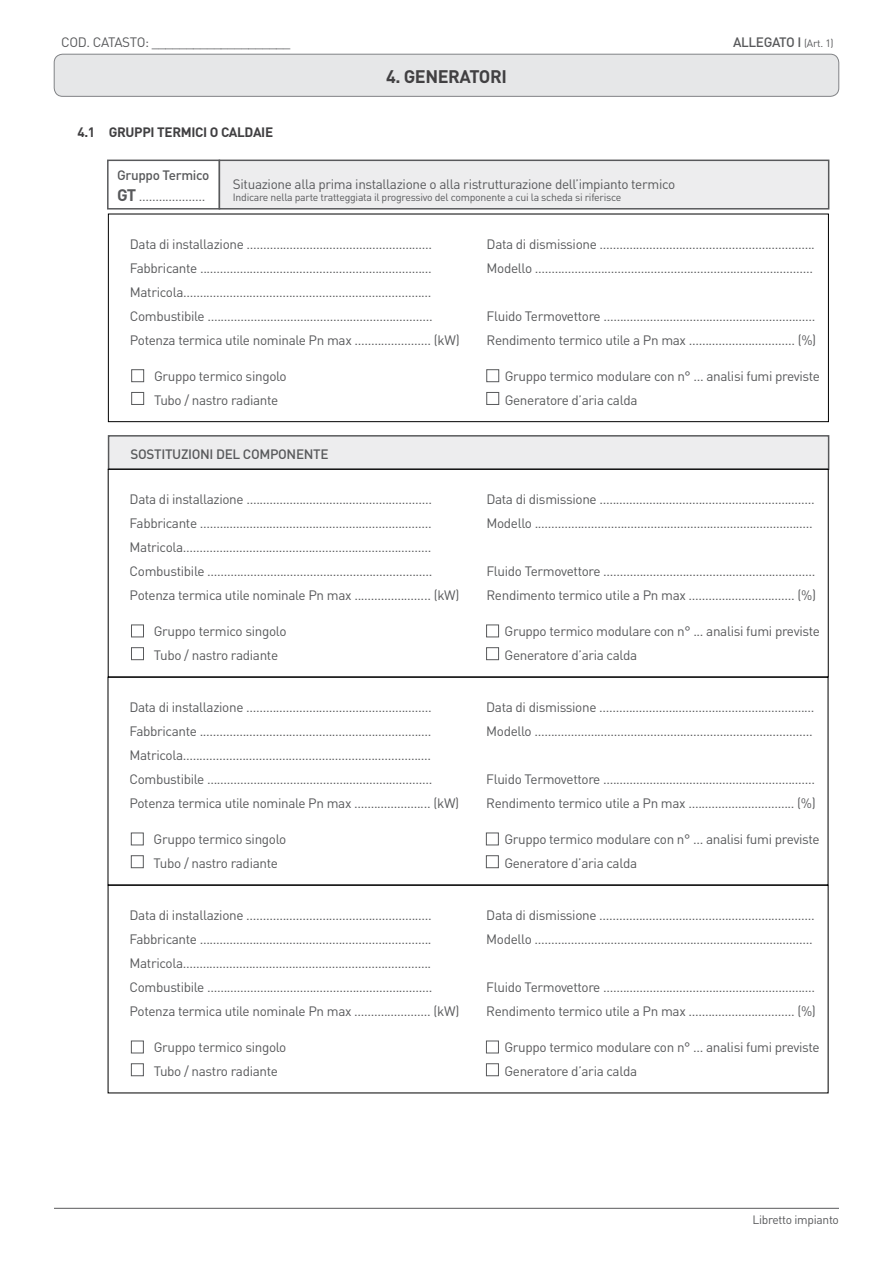
<style>
.page{position:relative;width:893px;height:1263px;background:#fff}
.page>*{position:absolute;margin:0;border:0;box-sizing:border-box;transform-origin:0 0}
.t1{font:700 18px "DIN Pro";letter-spacing:-.025em;color:#414042}
.t2{font:13.5px/24px "DIN Pro";letter-spacing:-.025em;color:#58595b}
.t3{font:500 13.5px "DIN Pro";letter-spacing:-.025em;color:#58595b}
.t4{font:700 13.5px "DIN Pro";letter-spacing:-.025em;color:#414042}
.t5{font:12px "DIN Pro";letter-spacing:-.025em;color:#58595b}
.t6{font:10.5px "DIN Pro";letter-spacing:-.025em;color:#58595b}
.s1{font-weight:500}
.s2{font-weight:700;font-size:16.5px}
.s3{font-weight:400;font-size:10.5px}
</style>
<div class="page">
<hr style="left:54px;top:1208px;width:785px;height:1px;background:#58595b">
<div style="left:54px;top:54px;width:785px;height:42px;background:#e6e7e8;border-radius:9px"></div>
<div style="left:54px;top:54px;width:785px;height:43px;border:1px solid #808285;border-radius:9px"></div>
<div style="left:107px;top:160px;width:113px;height:50px;border:2px solid #58595b"></div>
<div style="left:219px;top:160px;width:610px;height:49px;background:#ededee"></div>
<div style="left:219px;top:160px;width:610px;height:50px;border:2px solid #58595b"></div>
<div style="left:109px;top:436px;width:720px;height:33px;background:#ededee"></div>
<div style="left:108px;top:435px;width:721px;height:35px;border:2px solid #58595b"></div>
<div style="left:108px;top:214px;width:721px;height:208px;border:1px solid #000"></div>
<div style="left:131px;top:369px;width:13px;height:13px;border:1px solid #58595b"></div>
<div style="left:131px;top:392px;width:13px;height:13px;border:1px solid #58595b"></div>
<div style="left:486px;top:369px;width:13px;height:13px;border:1px solid #58595b"></div>
<div style="left:486px;top:392px;width:13px;height:13px;border:1px solid #58595b"></div>
<div style="left:108px;top:469px;width:720px;height:208px;border:1px solid #000"></div>
<div style="left:131px;top:624px;width:13px;height:13px;border:1px solid #58595b"></div>
<div style="left:131px;top:647px;width:13px;height:13px;border:1px solid #58595b"></div>
<div style="left:486px;top:624px;width:13px;height:13px;border:1px solid #58595b"></div>
<div style="left:486px;top:647px;width:13px;height:13px;border:1px solid #58595b"></div>
<div style="left:108px;top:677px;width:720px;height:208px;border:1px solid #000"></div>
<div style="left:131px;top:832px;width:13px;height:13px;border:1px solid #58595b"></div>
<div style="left:131px;top:855px;width:13px;height:13px;border:1px solid #58595b"></div>
<div style="left:486px;top:832px;width:13px;height:13px;border:1px solid #58595b"></div>
<div style="left:486px;top:855px;width:13px;height:13px;border:1px solid #58595b"></div>
<div style="left:108px;top:885px;width:720px;height:208px;border:1px solid #000"></div>
<div style="left:131px;top:1040px;width:13px;height:13px;border:1px solid #58595b"></div>
<div style="left:131px;top:1063px;width:13px;height:13px;border:1px solid #58595b"></div>
<div style="left:486px;top:1040px;width:13px;height:13px;border:1px solid #58595b"></div>
<div style="left:486px;top:1063px;width:13px;height:13px;border:1px solid #58595b"></div>
<p class="t2" style="left:61px;top:29px;width:231px">COD. CATASTO: ____________________</p>
<h1 class="t1" style="left:386px;top:64px;width:122px">4. GENERATORI</h1>
<p class="t4" style="left:77px;top:122px;width:197px">4.1 GRUPPI TERMICI O CALDAIE</p>
<p class="t2" style="left:117px;top:164px;width:94px;line-height:21px"><span class="s1">Gruppo Termico<br></span><span class="s2">GT</span> ....................</p>
<p class="t2" style="left:233px;top:171px;width:444px">Situazione alla prima installazione o alla ristrutturazione dell’impianto termico</p>
<p class="t6" style="left:233px;top:190px;width:390px">Indicare nella parte tratteggiata il progressivo del componente a cui la scheda si riferisce</p>
<p class="t3" style="left:733px;top:33px;width:102px">ALLEGATO I <span class="s3">(Art. 1)</span></p>
<p class="t2" style="left:130px;top:231px;width:304px">Data di installazione ........................................................</p>
<p class="t2" style="left:487px;top:231px;width:330px">Data di dismissione .................................................................</p>
<p class="t2" style="left:130px;top:255px;width:304px">Fabbricante ......................................................................</p>
<p class="t2" style="left:487px;top:255px;width:328px">Modello ....................................................................................</p>
<p class="t2" style="left:130px;top:279px;width:304px">Matricola...........................................................................<br>Combustibile ....................................................................</p>
<p class="t2" style="left:487px;top:303px;width:330px">Fluido Termovettore ................................................................</p>
<p class="t2" style="left:130px;top:327px;width:331px">Potenza termica utile nominale Pn max ....................... (kW)</p>
<p class="t2" style="left:487px;top:327px;width:331px">Rendimento termico utile a Pn max ................................ (%)</p>
<p class="t2" style="left:154px;top:363px;width:134px">Gruppo termico singolo</p>
<p class="t2" style="left:505px;top:363px;width:317px">Gruppo termico modulare con n° ... analisi fumi previste</p>
<p class="t2" style="left:154px;top:387px;width:126px">Tubo / nastro radiante</p>
<p class="t2" style="left:505px;top:387px;width:134px">Generatore d’aria calda</p>
<p class="t3" style="left:131px;top:445px;width:200px">SOSTITUZIONI DEL COMPONENTE</p>
<p class="t2" style="left:130px;top:486px;width:304px">Data di installazione ........................................................</p>
<p class="t2" style="left:486px;top:486px;width:330px">Data di dismissione .................................................................</p>
<p class="t2" style="left:130px;top:510px;width:304px">Fabbricante ......................................................................</p>
<p class="t2" style="left:486px;top:510px;width:328px">Modello ....................................................................................</p>
<p class="t2" style="left:130px;top:534px;width:304px">Matricola...........................................................................<br>Combustibile ....................................................................</p>
<p class="t2" style="left:486px;top:558px;width:330px">Fluido Termovettore ................................................................</p>
<p class="t2" style="left:130px;top:582px;width:331px">Potenza termica utile nominale Pn max ....................... (kW)</p>
<p class="t2" style="left:486px;top:582px;width:331px">Rendimento termico utile a Pn max ................................ (%)</p>
<p class="t2" style="left:154px;top:618px;width:134px">Gruppo termico singolo</p>
<p class="t2" style="left:505px;top:618px;width:317px">Gruppo termico modulare con n° ... analisi fumi previste</p>
<p class="t2" style="left:154px;top:642px;width:126px">Tubo / nastro radiante</p>
<p class="t2" style="left:505px;top:642px;width:134px">Generatore d’aria calda</p>
<p class="t2" style="left:129px;top:694px;width:304px">Data di installazione ........................................................</p>
<p class="t2" style="left:486px;top:694px;width:330px">Data di dismissione .................................................................</p>
<p class="t2" style="left:129px;top:718px;width:304px">Fabbricante ......................................................................</p>
<p class="t2" style="left:486px;top:718px;width:328px">Modello ....................................................................................</p>
<p class="t2" style="left:129px;top:742px;width:304px">Matricola...........................................................................<br>Combustibile ....................................................................</p>
<p class="t2" style="left:486px;top:766px;width:330px">Fluido Termovettore ................................................................</p>
<p class="t2" style="left:129px;top:790px;width:331px">Potenza termica utile nominale Pn max ....................... (kW)</p>
<p class="t2" style="left:486px;top:790px;width:331px">Rendimento termico utile a Pn max ................................ (%)</p>
<p class="t2" style="left:154px;top:826px;width:134px">Gruppo termico singolo</p>
<p class="t2" style="left:504px;top:826px;width:317px">Gruppo termico modulare con n° ... analisi fumi previste</p>
<p class="t2" style="left:154px;top:850px;width:126px">Tubo / nastro radiante</p>
<p class="t2" style="left:504px;top:850px;width:134px">Generatore d’aria calda</p>
<p class="t2" style="left:130px;top:902px;width:304px">Data di installazione ........................................................</p>
<p class="t2" style="left:486px;top:902px;width:330px">Data di dismissione .................................................................</p>
<p class="t2" style="left:130px;top:926px;width:304px">Fabbricante ......................................................................</p>
<p class="t2" style="left:486px;top:926px;width:328px">Modello ....................................................................................</p>
<p class="t2" style="left:130px;top:950px;width:304px">Matricola...........................................................................<br>Combustibile ....................................................................</p>
<p class="t2" style="left:486px;top:974px;width:330px">Fluido Termovettore ................................................................</p>
<p class="t2" style="left:130px;top:998px;width:331px">Potenza termica utile nominale Pn max ....................... (kW)</p>
<p class="t2" style="left:486px;top:998px;width:331px">Rendimento termico utile a Pn max ................................ (%)</p>
<p class="t2" style="left:154px;top:1034px;width:134px">Gruppo termico singolo</p>
<p class="t2" style="left:504px;top:1034px;width:317px">Gruppo termico modulare con n° ... analisi fumi previste</p>
<p class="t2" style="left:154px;top:1058px;width:126px">Tubo / nastro radiante</p>
<p class="t2" style="left:504px;top:1058px;width:134px">Generatore d’aria calda</p>
<p class="t5" style="left:753px;top:1211px;width:88px">Libretto impianto</p>
</div>
